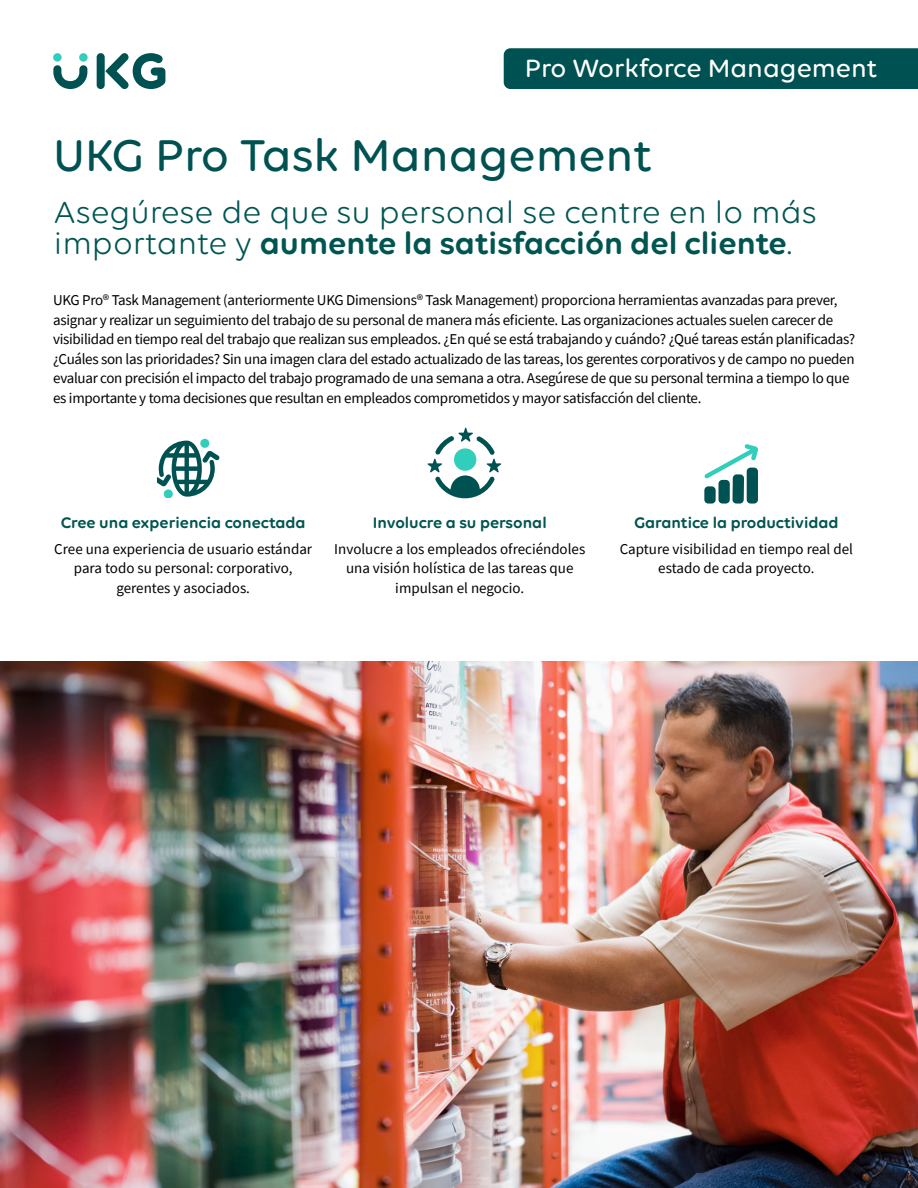
<style>
.page{position:relative;width:918px;height:1188px;background:#fff}
.page>*{position:absolute;margin:0;border:0;box-sizing:border-box;transform-origin:0 0}
.t1{font:500 48px "Volte Rounded";color:#005151}
.t2{font:33px/31.5px "Volte Rounded";color:#005551}
.t3{font:500 27px "Volte Rounded";color:#fff}
.t4{font:600 16.5px "Volte Rounded";color:#005551}
.t5{font:15px/19.5px "Source Sans Pro";letter-spacing:-.02em;color:#000}
.t6{font:15px/19.5px "Source Sans Pro";color:#000;text-align:center}
.s1{font-weight:600}
</style>
<div class="page">
<div style="left:504px;top:48px;width:414px;height:41px;background:#005151"></div>
<div style="left:97px;top:53px;width:8px;height:36px;background:#005151;border-radius:4px"></div>
<svg style="left:105px;top:53px;width:60px;height:36px"></svg>
<div style="left:53px;top:53px;width:9px;height:9px;background:#30cebb;border-radius:50%"></div>
<div style="left:79px;top:53px;width:9px;height:9px;background:#30cebb;border-radius:50%"></div>
<svg style="left:53px;top:65px;width:34px;height:24px"></svg>
<div style="left:200px;top:439px;width:9px;height:9px;background:#30cebb;border-radius:50%"></div>
<svg style="left:157px;top:441px;width:62px;height:56px"></svg>
<svg style="left:704px;top:444px;width:54px;height:60px"></svg>
<svg style="left:428px;top:428px;width:73px;height:70px"></svg>
<img style="left:0;top:662px;width:918px;height:526px">
<h3 class="t3" style="left:525px;top:53px;width:354px">Pro Workforce Management</h3>
<h1 class="t1" style="left:53px;top:127px;width:601px">UKG Pro Task Management</h1>
<h2 class="t2" style="left:54px;top:195px;width:764px">Asegúrese de que su personal se centre en lo más importante y <span class="s1">aumente la satisfacción del cliente</span>.</h2>
<p class="t5" style="left:53px;top:290px;width:804px">UKG Pro® Task Management (anteriormente UKG Dimensions® Task Management) proporciona herramientas avanzadas para prever, asignar y realizar un seguimiento del trabajo de su personal de manera más eficiente. Las organizaciones actuales suelen carecer de visibilidad en tiempo real del trabajo que realizan sus empleados. ¿En qué se está trabajando y cuándo? ¿Qué tareas están planificadas? ¿Cuáles son las prioridades? Sin una imagen clara del estado actualizado de las tareas, los gerentes corporativos y de campo no pueden evaluar con precisión el impacto del trabajo programado de una semana a otra. Asegúrese de que su personal termina a tiempo lo que es importante y toma decisiones que resultan en empleados comprometidos y mayor satisfacción del cliente.</p>
<p class="t4" style="left:61px;top:512px;width:246px">Cree una experiencia conectada</p>
<p class="t6" style="left:54px;top:539px;width:259px">Cree una experiencia de usuario estándar para todo su personal: corporativo, gerentes y asociados.</p>
<p class="t4" style="left:373px;top:512px;width:175px">Involucre a su personal</p>
<p class="t6" style="left:334px;top:539px;width:253px">Involucre a los empleados ofreciéndoles una visión holística de las tareas que impulsan el negocio.</p>
<p class="t4" style="left:634px;top:512px;width:206px">Garantice la productividad</p>
<p class="t6" style="left:620px;top:539px;width:235px">Capture visibilidad en tiempo real del estado de cada proyecto.</p>
</div>
